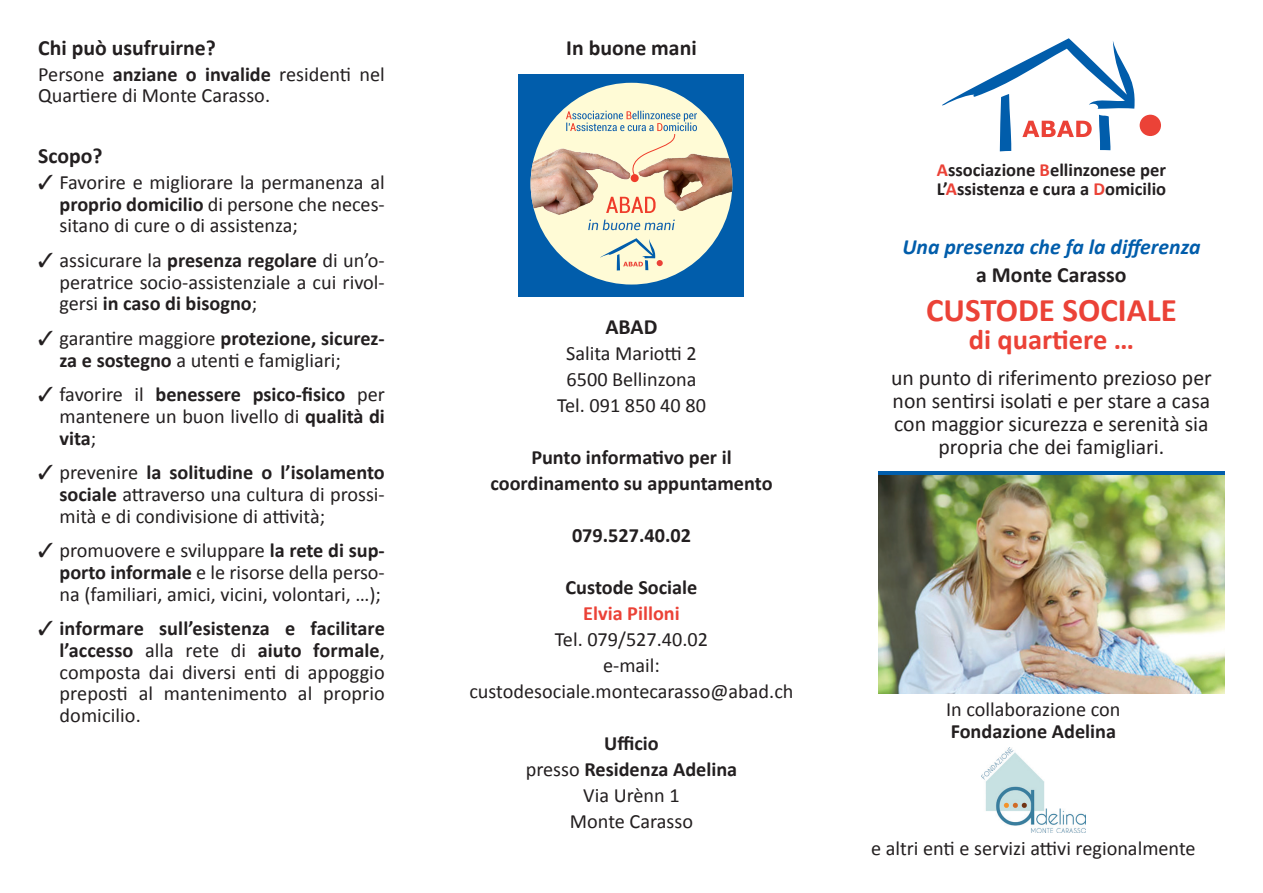
<style>
.page{position:relative;width:1263px;height:893px;background:#fff}
.page>*{position:absolute;margin:0;border:0;box-sizing:border-box;transform-origin:0 0}
.t1{font:700 33px "Calibri";color:#eb4237}
.t2{font:700 28.5px "Calibri";color:#eb4237}
.t3{font:21.75px/23.2px "Calibri";color:#231f20;text-align:center}
.t4{font:700 21.75px "Calibri";color:#231f20}
.t5{font:italic 700 21.75px "Calibri";color:#015dab}
.t6{font:20.25px/21.8px "Calibri";color:#231f20;text-align:justify}
.t7{font:700 20.25px "Calibri";color:#231f20}
.t8{font:700 20.25px "Calibri";color:#eb4237}
.t9{font:700 18.6px "Calibri";color:#231f20}
.s1{font-weight:700}
.s2{font-weight:400}
.s3{color:#eb4237}
</style>
<div class="page">
<div style="left:1140px;top:115px;width:21px;height:21px;background:#eb4237;border-radius:50%"></div>
<svg style="left:942px;top:38px;width:193px;height:113px"></svg>
<img style="left:878px;top:475px;width:347px;height:218px">
<hr style="left:878px;top:471px;width:347px;height:4px;background:#015dab">
<div style="left:518px;top:74px;width:226px;height:222px;background:#015dab"></div>
<div style="left:531px;top:83px;width:201px;height:202px;background:#fffbd6;border-radius:50%"></div>
<img style="left:531px;top:90px;width:201px;height:186px">
<div style="left:631px;top:174px;width:8px;height:8px;background:#ef3c2a;border-radius:50%"></div>
<svg style="left:566px;top:111px;width:131px;height:65px"></svg>
<svg style="left:588px;top:220px;width:87px;height:10px"></svg>
<svg style="left:606px;top:197px;width:49px;height:16px"></svg>
<svg style="left:599px;top:238px;width:64px;height:33px"></svg>
<img style="left:981px;top:747px;width:104px;height:85px">
<p class="t4" style="left:38px;top:32px;width:179px">Chi può usufruirne?</p>
<p class="t6" style="left:38px;top:62px;width:348px">Persone <span class="s1">anziane o invalide</span> residenti nel<br>Quartiere di Monte Carasso.</p>
<p class="t4" style="left:38px;top:140px;width:66px">Scopo?</p>
<p class="t6" style="left:60px;top:171px;width:327px;text-indent:-21px">✓ Favorire e migliorare la permanenza al <span class="s1">proprio domicilio</span> di persone che neces&shy;sitano di cure o di assistenza;</p>
<p class="t6" style="left:60px;top:249px;width:327px;text-indent:-21px">✓ assicurare la <span class="s1">presenza regolare</span> di un’o&shy;peratrice socio-assistenziale a cui rivol&shy;gersi <span class="s1">in caso di bisogno</span>;</p>
<p class="t6" style="left:60px;top:327px;width:327px;text-indent:-21px">✓ garantire maggiore <span class="s1">protezione, sicurez&shy;za e sostegno</span> a utenti e famigliari;</p>
<p class="t6" style="left:60px;top:383px;width:327px;text-indent:-21px">✓ favorire il <span class="s1">benessere psico-fisico</span> per mantenere un buon livello di <span class="s1">qualità di vita</span>;</p>
<p class="t6" style="left:60px;top:461px;width:327px;text-indent:-21px">✓ prevenire <span class="s1">la solitudine o l’isolamento sociale</span> attraverso una cultura di prossi&shy;mità e di condivisione di attività;</p>
<p class="t6" style="left:60px;top:539px;width:327px;text-indent:-21px">✓ promuovere e sviluppare <span class="s1">la rete di sup&shy;porto informale</span> e le risorse della perso&shy;na (familiari, amici, vicini, volontari, …);</p>
<p class="t6" style="left:60px;top:617px;width:327px;text-indent:-21px">✓ <span class="s1">informare sull’esistenza e facilitare l’accesso</span> alla rete di <span class="s1">aiuto formale</span>, composta dai diversi enti di appoggio preposti al mantenimento al proprio domicilio.</p>
<p class="t4" style="left:566px;top:32px;width:132px">In buone mani</p>
<p class="t4" style="left:605px;top:312px;width:54px">ABAD</p>
<p class="t6" style="left:566px;top:342px;width:132px">Salita Mariotti 2</p>
<p class="t6" style="left:566px;top:368px;width:131px">6500 Bellinzona</p>
<p class="t6" style="left:557px;top:394px;width:150px">Tel. 091 850 40 80</p>
<p class="t7" style="left:531px;top:443px;width:202px">Punto informativo per il</p>
<p class="t7" style="left:490px;top:469px;width:284px">coordinamento su appuntamento</p>
<p class="t7" style="left:572px;top:521px;width:120px">079.527.40.02</p>
<p class="t7" style="left:565px;top:573px;width:133px">Custode Sociale</p>
<p class="t8" style="left:583px;top:599px;width:98px">Elvia Pilloni</p>
<p class="t6" style="left:555px;top:628px;width:155px">Tel. 079/527.40.02</p>
<p class="t6" style="left:603px;top:654px;width:58px">e-mail:</p>
<p class="t6" style="left:469px;top:680px;width:326px">custodesociale.montecarasso@abad.ch</p>
<p class="t7" style="left:604px;top:729px;width:56px">Ufficio</p>
<p class="t7" style="left:526px;top:755px;width:213px"><span class="s2">presso</span> Residenza Adelina</p>
<p class="t6" style="left:583px;top:784px;width:98px">Via Urènn 1</p>
<p class="t6" style="left:570px;top:810px;width:125px">Monte Carasso</p>
<p class="t9" style="left:937px;top:156px;width:231px"><span class="s3">A</span>ssociazione <span class="s3">B</span>ellinzonese per</p>
<p class="t9" style="left:937px;top:176px;width:231px">L’<span class="s3">A</span>ssistenza e cura a <span class="s3">D</span>omicilio</p>
<p class="t5" style="left:902px;top:233px;width:300px">Una presenza che fa la differenza</p>
<p class="t4" style="left:976px;top:259px;width:152px">a Monte Carasso</p>
<p class="t1" style="left:926px;top:287px;width:252px">CUSTODE SOCIALE</p>
<p class="t2" style="left:969px;top:319px;width:167px">di quartiere …</p>
<p class="t3" style="left:891px;top:365px;width:322px">un punto di riferimento prezioso per non sentirsi isolati e per stare a casa con maggior sicurezza e serenità sia propria che dei famigliari.</p>
<p class="t6" style="left:946px;top:698px;width:176px">In collaborazione con</p>
<p class="t7" style="left:951px;top:716px;width:167px">Fondazione Adelina</p>
<p class="t6" style="left:871px;top:837px;width:326px">e altri enti e servizi attivi regionalmente</p>
</div>
